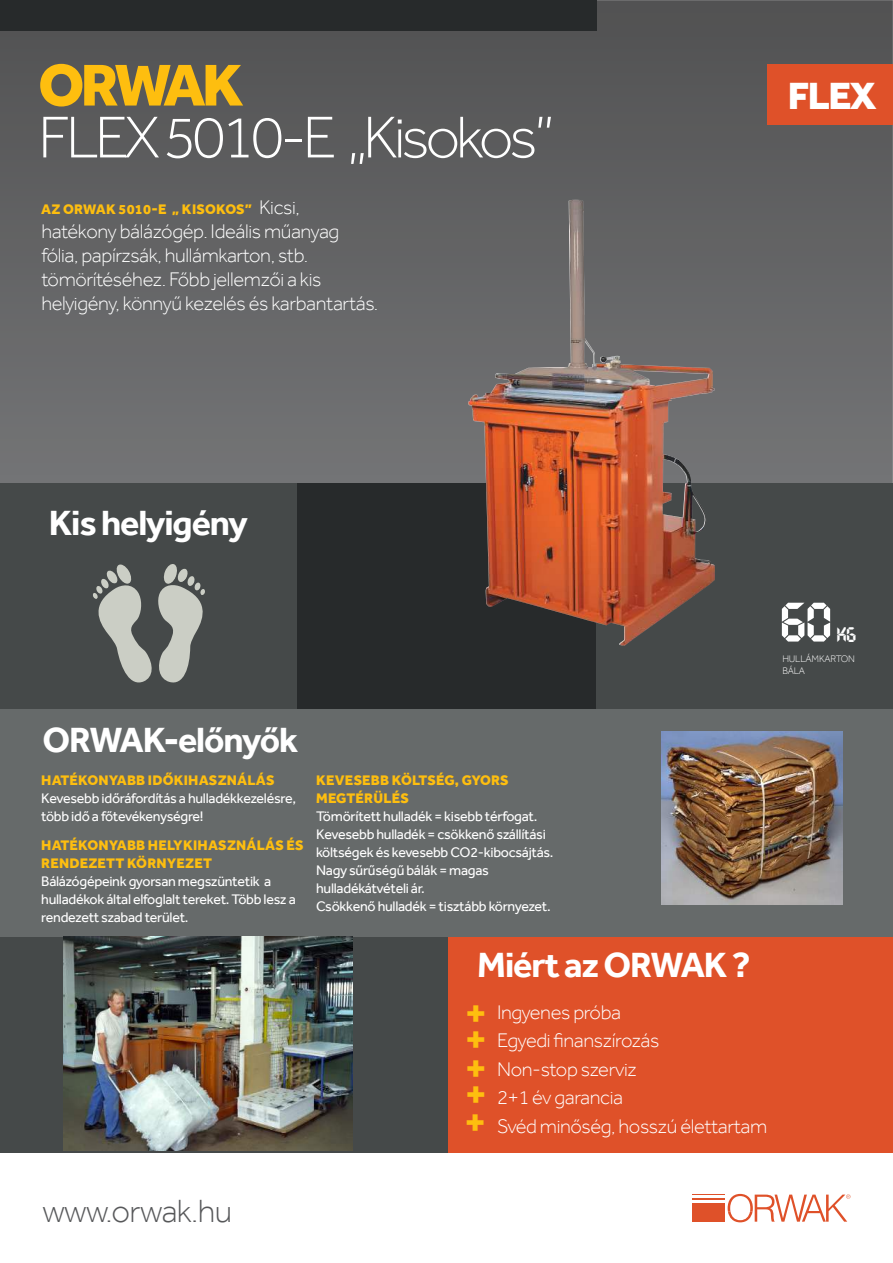
<style>
.page{position:relative;width:893px;height:1263px;background:#fff}
.page>*{position:absolute;margin:0;border:0;box-sizing:border-box;transform-origin:0 0}
.t1{font:300 60.9px "Effra";letter-spacing:-.065em;color:#fff}
.t2{font:800 60.9px "Effra";letter-spacing:-.07em;color:#febe0f}
.t3{font:55.5px "Transistor";color:#fff}
.t4{font:700 42px/55.5px "Effra";color:#febe0f}
.t5{font:800 39px "Effra";color:#fff}
.t6{font:700 36px "Effra";letter-spacing:-.03em;color:#fff}
.t7{font:300 33px "Effra";letter-spacing:-.02em;color:#57585a}
.t8{font:21px "Transistor";color:#fff}
.t9{font:300 20.25px/24px "Effra";letter-spacing:-.02em;color:#fff}
.t10{font:14.25px/18px "Effra";letter-spacing:-.02em;color:#fff}
.t11{font:800 14.25px/18px "Effra";letter-spacing:.015em;color:#febe0f}
.t12{font:300 9.75px/11.7px "Effra";letter-spacing:-.02em;color:#fff}
.s1{font-weight:300;font-size:20.25px;color:#fff}
.s2{font-weight:700;font-size:42px;color:#febe0f}
</style>
<div class="page">
<img style="left:0;top:0;width:893px;height:483px">
<div style="left:0;top:483px;width:298px;height:252px;background:#454949"></div>
<div style="left:596px;top:483px;width:297px;height:252px;background:#454949"></div>
<div style="left:298px;top:483px;width:298px;height:252px;background:#272a2b"></div>
<div style="left:446px;top:937px;width:447px;height:215px;background:#df5129"></div>
<div style="left:0;top:709px;width:596px;height:228px;background:#666a6a"></div>
<div style="left:0;top:0;width:596px;height:31px;background:#272a2b"></div>
<div style="left:0;top:937px;width:448px;height:215px;background:#454949"></div>
<img style="left:64px;top:937px;width:289px;height:213px">
<div style="left:596px;top:709px;width:297px;height:228px;background:#666a6a"></div>
<img style="left:662px;top:732px;width:181px;height:172px">
<div style="left:692px;top:1212px;width:33px;height:9px;background:#df5129"></div>
<div style="left:692px;top:1207px;width:33px;height:5px;background:#df5129"></div>
<hr style="left:692px;top:1203px;width:33px;height:3px;background:#df5129">
<hr style="left:692px;top:1199px;width:33px;height:1px;background:#df5129">
<hr style="left:692px;top:1195px;width:33px;height:1px;background:#df5129">
<svg style="left:728px;top:1194px;width:122px;height:28px"></svg>
<svg style="left:93px;top:564px;width:112px;height:119px"></svg>
<img style="left:468px;top:200px;width:247px;height:446px">
<div style="left:767px;top:65px;width:126px;height:60px;background:#df5129"></div>
<h1 class="t2" style="left:38px;top:49px;width:207px">ORWAK</h1>
<h1 class="t1" style="left:38px;top:105px;width:517px">FLEX 5010-E „Kisokos”</h1>
<p class="t11" style="left:41px;top:200px;width:260px">AZ ORWAK 5010-E „ KISOKOS” <span class="s1">Kicsi,</span></p>
<h3 class="t9" style="left:41px;top:219px;width:338px">hatékony bálázógép. Ideális műanyag fólia, papírzsák, hullámkarton, stb. tömörítéséhez. Főbb jellemzői a kis helyigény, könnyű kezelés és karbantartás.</h3>
<h3 class="t5" style="left:788px;top:72px;width:90px">FLEX</h3>
<h3 class="t6" style="left:49px;top:501px;width:201px">Kis helyigény</h3>
<h2 class="t3" style="left:780px;top:590px;width:53px">60</h2>
<h3 class="t8" style="left:837px;top:622px;width:21px">KG</h3>
<p class="t12" style="left:782px;top:653px;width:74px">HULLÁMKARTON<br>BÁLA</p>
<h3 class="t6" style="left:43px;top:718px;width:257px">ORWAK-előnyők</h3>
<p class="t11" style="left:41px;top:771px;width:235px">HATÉKONYABB IDŐKIHASZNÁLÁS</p>
<p class="t10" style="left:41px;top:789px;width:256px">Kevesebb időráfordítás a hulladékkezelésre, több idő a főtevékenységre!</p>
<p class="t11" style="left:41px;top:836px;width:264px">HATÉKONYABB HELYKIHASZNÁLÁS ÉS<br>RENDEZETT KÖRNYEZET</p>
<p class="t10" style="left:41px;top:872px;width:256px">Bálázógépeink gyorsan megszüntetik a hulladékok által elfoglalt tereket. Több lesz a rendezett szabad terület.</p>
<p class="t11" style="left:316px;top:771px;width:194px">KEVESEBB KÖLTSÉG, GYORS<br>MEGTÉRÜLÉS</p>
<p class="t10" style="left:316px;top:807px;width:239px">Tömörített hulladék = kisebb térfogat.<br>Kevesebb hulladék = csökkenő szállítási költségek és kevesebb CO2-kibocsájtás.<br>Nagy sűrűségű bálák = magas hulladékátvételi ár.<br>Csökkenő hulladék = tisztább környezet.</p>
<h3 class="t6" style="left:477px;top:943px;width:275px">Miért az ORWAK ?</h3>
<h3 class="t9" style="left:497px;top:1000px;width:126px">Ingyenes próba</h3>
<h3 class="t9" style="left:497px;top:1029px;width:164px">Egyedi 昀椀nanszírozás</h3>
<h3 class="t9" style="left:497px;top:1057px;width:141px">Non-stop szerviz</h3>
<h3 class="t9" style="left:497px;top:1086px;width:128px">2+1 év garancia</h3>
<h3 class="t9" style="left:464px;top:1114px;width:305px"><span class="s2">+</span> Svéd minőség, hosszú élettartam</h3>
<h3 class="t4" style="left:464px;top:984px;width:24px">+ +</h3>
<h3 class="t4" style="left:464px;top:1011px;width:24px">+ +</h3>
<h3 class="t7" style="left:43px;top:1194px;width:191px">www.orwak.hu</h3>
</div>
